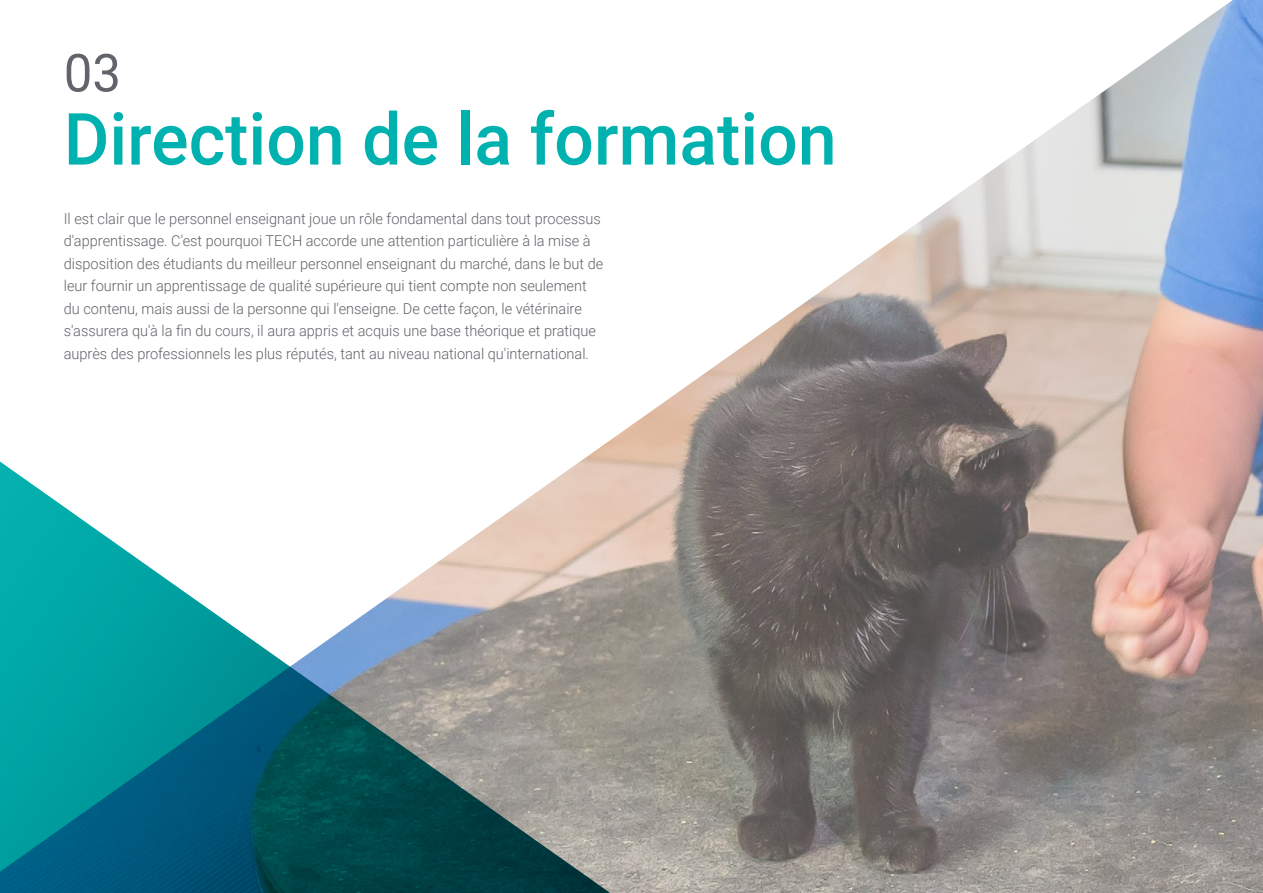
<style>
.page{position:relative;width:1263px;height:893px;background:#fff}
.page>*{position:absolute;margin:0;border:0;box-sizing:border-box;transform-origin:0 0}
.t1{font:500 72px "Roboto";color:#00b2af}
.t2{font:52.5px "Roboto";color:#61646a}
.t3{font:300 15px/22.5px "Roboto";color:#61646a}
</style>
<div class="page">
<img style="left:602px;top:0;width:661px;height:893px">
<svg style="left:0;top:446px;width:640px;height:447px"></svg>
<h2 class="t2" style="left:64px;top:36px;width:59px">03</h2>
<h1 class="t1" style="left:64px;top:89px;width:774px">Direction de la formation</h1>
<p class="t3" style="left:64px;top:207px;width:541px">Il est clair que le personnel enseignant joue un rôle fondamental dans tout processus d'apprentissage. C'est pourquoi TECH accorde une attention particulière à la mise à disposition des étudiants du meilleur personnel enseignant du marché, dans le but de leur fournir un apprentissage de qualité supérieure qui tient compte non seulement du contenu, mais aussi de la personne qui l'enseigne. De cette façon, le vétérinaire s'assurera qu'à la fin du cours, il aura appris et acquis une base théorique et pratique auprès des professionnels les plus réputés, tant au niveau national qu'international.</p>
</div>
